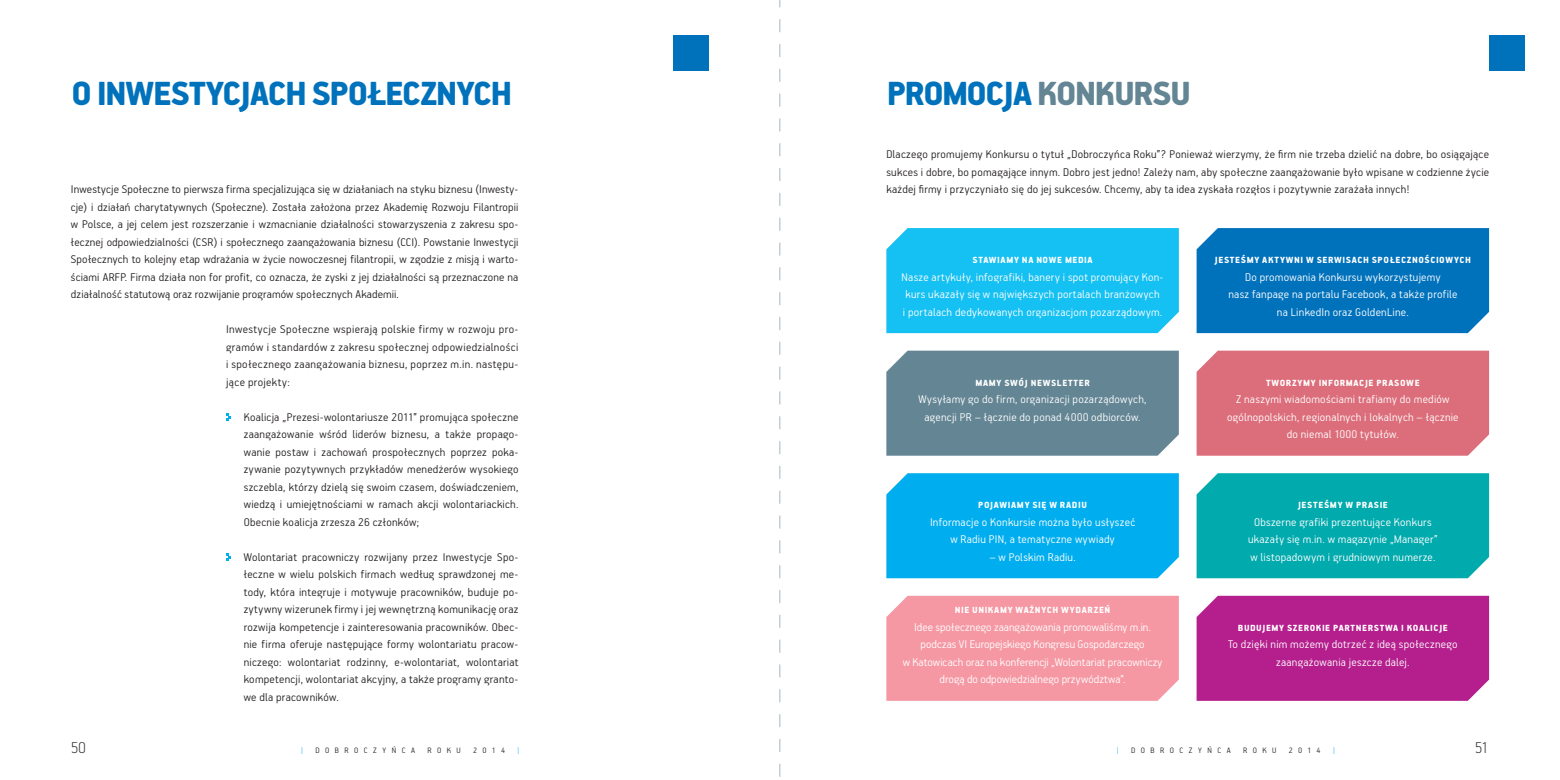
<style>
.page{position:relative;width:1560px;height:780px;background:#fff}
.page>*{position:absolute;margin:0;border:0;box-sizing:border-box;transform-origin:0 0}
.t1{font:900 37.5px "PF Handbook Pro";letter-spacing:-.045em;color:#0072bc}
.t2{font:100 17.5px "PF Handbook Pro";color:#231f20}
.t3{font:300 12.5px/17.5px "PF Handbook Pro";letter-spacing:.025em;color:#231f20;text-align:justify}
.t4{font:300 12.5px/17.5px "PF Handbook Pro";letter-spacing:.02em;color:#fff;text-align:center}
.t5{font:900 10px "PF Handbook Pro";letter-spacing:.06em;color:#fff}
.t6{font:300 8.75px "PF Handbook Pro";letter-spacing:.625em;color:#231f20}
.t7{font:300 8.75px "PF Handbook Pro";color:#00aeef}
.s1{color:#638594}
</style>
<div class="page">
<svg style="left:226px;top:413px;width:5px;height:7px"></svg>
<svg style="left:226px;top:553px;width:5px;height:7px"></svg>
<div style="left:673px;top:35px;width:35px;height:35px;background:#0072bc"></div>
<div style="left:886px;top:228px;width:292px;height:105px;background:#15c0f2"></div>
<div style="left:886px;top:350px;width:292px;height:105px;background:#638594"></div>
<div style="left:886px;top:473px;width:292px;height:105px;background:#00aeef"></div>
<div style="left:886px;top:595px;width:292px;height:105px;background:#f598a3"></div>
<div style="left:1196px;top:228px;width:292px;height:105px;background:#0072bc"></div>
<div style="left:1196px;top:350px;width:292px;height:105px;background:#dc6d7a"></div>
<div style="left:1196px;top:473px;width:292px;height:105px;background:#00aaad"></div>
<div style="left:1196px;top:595px;width:292px;height:105px;background:#b41e8d"></div>
<div style="left:1488px;top:35px;width:35px;height:35px;background:#0072bc"></div>
<svg style="left:779px;top:0;width:1px;height:777px"></svg>
<h1 class="t1" style="left:71px;top:71px;width:442px">O INWESTYCJACH SPOŁECZNYCH</h1>
<p class="t3" style="left:71px;top:180px;width:449px">Inwestycje Społeczne to pierwsza firma specjalizująca się w działaniach na styku biznesu (Inwesty&shy;cje) i działań charytatywnych (Społeczne). Została założona przez Akademię Rozwoju Filantropii w Polsce, a jej celem jest rozszerzanie i wzmacnianie działalności stowarzyszenia z zakresu spo&shy;łecznej odpowiedzialności (CSR) i społecznego zaangażowania biznesu (CCI). Powstanie Inwestycji Społecznych to kolejny etap wdrażania w życie nowoczesnej filantropii, w zgodzie z misją i warto&shy;ściami ARFP. Firma działa non for profit, co oznacza, że zyski z jej działalności są przeznaczone na działalność statutową oraz rozwijanie programów społecznych Akademii.</p>
<p class="t3" style="left:226px;top:320px;width:294px">Inwestycje Społeczne wspierają polskie firmy w rozwoju pro&shy;gramów i standardów z zakresu społecznej odpowiedzialności i społecznego zaangażowania biznesu, poprzez m.in. następu&shy;jące projekty:</p>
<p class="t3" style="left:244px;top:407px;width:276px">Koalicja „Prezesi-wolontariusze 2011” promująca społeczne zaangażowanie wśród liderów biznesu, a także propago&shy;wanie postaw i zachowań prospołecznych poprzez poka&shy;zywanie pozytywnych przykładów menedżerów wysokiego szczebla, którzy dzielą się swoim czasem, doświadczeniem, wiedzą i umiejętnościami w ramach akcji wolontariackich.<br>Obecnie koalicja zrzesza 26 członków;</p>
<p class="t3" style="left:244px;top:547px;width:276px">Wolontariat pracowniczy rozwijany przez Inwestycje Spo&shy;łeczne w wielu polskich firmach według sprawdzonej me&shy;tody, która integruje i motywuje pracowników, buduje po&shy;zytywny wizerunek firmy i jej wewnętrzną komunikację oraz rozwija kompetencje i zainteresowania pracowników. Obec&shy;nie firma oferuje następujące formy wolontariatu pracow&shy;niczego: wolontariat rodzinny, e-wolontariat, wolontariat kompetencji, wolontariat akcyjny, a także programy granto&shy;we dla pracowników.</p>
<h1 class="t1" style="left:886px;top:71px;width:306px">PROMOCJA <span class="s1">KONKURSU</span></h1>
<p class="t3" style="left:886px;top:145px;width:604px">Dlaczego promujemy Konkursu o tytuł „Dobroczyńca Roku”? Ponieważ wierzymy, że firm nie trzeba dzielić na dobre, bo osiągające sukces i dobre, bo pomagające innym. Dobro jest jedno! Zależy nam, aby społeczne zaangażowanie było wpisane w codzienne życie każdej firmy i przyczyniało się do jej sukcesów. Chcemy, aby ta idea zyskała rozgłos i pozytywnie zarażała innych!</p>
<p class="t5" style="left:972px;top:254px;width:122px">STAWIAMY NA NOWE MEDIA</p>
<p class="t4" style="left:901px;top:267px;width:263px;text-align:left">Nasze artykuły, infografiki, banery i spot promujący Kon&shy;kurs ukazały się w największych portalach branżowych<br>i portalach dedykowanych organizacjom pozarządowym.</p>
<p class="t5" style="left:975px;top:376px;width:116px">MAMY SWÓJ NEWSLETTER</p>
<p class="t4" style="left:918px;top:390px;width:230px">Wysyłamy go do firm, organizacji pozarządowych, agencji PR – łącznie do ponad 4000 odbiorców.</p>
<p class="t5" style="left:978px;top:499px;width:110px">POJAWIAMY SIĘ W RADIU</p>
<p class="t4" style="left:929px;top:512px;width:207px">Informacje o Konkursie można było usłyszeć w Radiu PIN, a tematyczne wywiady</p>
<p class="t4" style="left:989px;top:547px;width:88px">– w Polskim Radiu.</p>
<p class="t5" style="left:954px;top:604px;width:157px">NIE UNIKAMY WAŻNYCH WYDARZEŃ</p>
<p class="t4" style="left:902px;top:617px;width:261px">Idee społecznego zaangażowania promowaliśmy m.in. podczas VI Europejskiego Kongresu Gospodarczego<br>w Katowicach oraz na konferencji „Wolontariat pracowniczy drogą do odpowiedzialnego przywództwa”.</p>
<p class="t5" style="left:1214px;top:254px;width:258px">JESTEŚMY AKTYWNI W SERWISACH SPOŁECZNOŚCIOWYCH</p>
<p class="t4" style="left:1228px;top:267px;width:230px">Do promowania Konkursu wykorzystujemy<br>nasz fanpage na portalu Facebook, a także profile na LinkedIn oraz GoldenLine.</p>
<p class="t5" style="left:1265px;top:376px;width:155px">TWORZYMY INFORMACJE PRASOWE</p>
<p class="t4" style="left:1226px;top:390px;width:233px">Z naszymi wiadomościami trafiamy do mediów ogólnopolskich, regionalnych i lokalnych – łącznie do niemal 1000 tytułów.</p>
<p class="t5" style="left:1297px;top:499px;width:92px">JESTEŚMY W PRASIE</p>
<p class="t4" style="left:1247px;top:512px;width:191px">Obszerne grafiki prezentujące Konkurs ukazały się m.in. w magazynie „Manager” w listopadowym i grudniowym numerze.</p>
<p class="t5" style="left:1237px;top:621px;width:211px">BUDUJEMY SZEROKIE PARTNERSTWA I KOALICJE</p>
<p class="t4" style="left:1227px;top:635px;width:231px">To dzięki nim możemy dotrzeć z ideą społecznego zaangażowania jeszcze dalej.</p>
<h2 class="t2" style="left:71px;top:737px;width:17px">50</h2>
<p class="t7" style="left:301px;top:745px;width:3px">|</p>
<p class="t6" style="left:315px;top:745px;width:101px">DOBROCZYŃCA</p>
<p class="t6" style="left:427px;top:745px;width:35px">ROKU</p>
<p class="t6" style="left:473px;top:745px;width:33px">2014</p>
<p class="t7" style="left:517px;top:745px;width:3px">|</p>
<p class="t7" style="left:1116px;top:745px;width:3px">|</p>
<p class="t6" style="left:1130px;top:745px;width:101px">DOBROCZYŃCA</p>
<p class="t6" style="left:1242px;top:745px;width:35px">ROKU</p>
<p class="t6" style="left:1288px;top:745px;width:33px">2014</p>
<p class="t7" style="left:1332px;top:745px;width:3px">|</p>
<h2 class="t2" style="left:1474px;top:737px;width:16px">51</h2>
</div>
